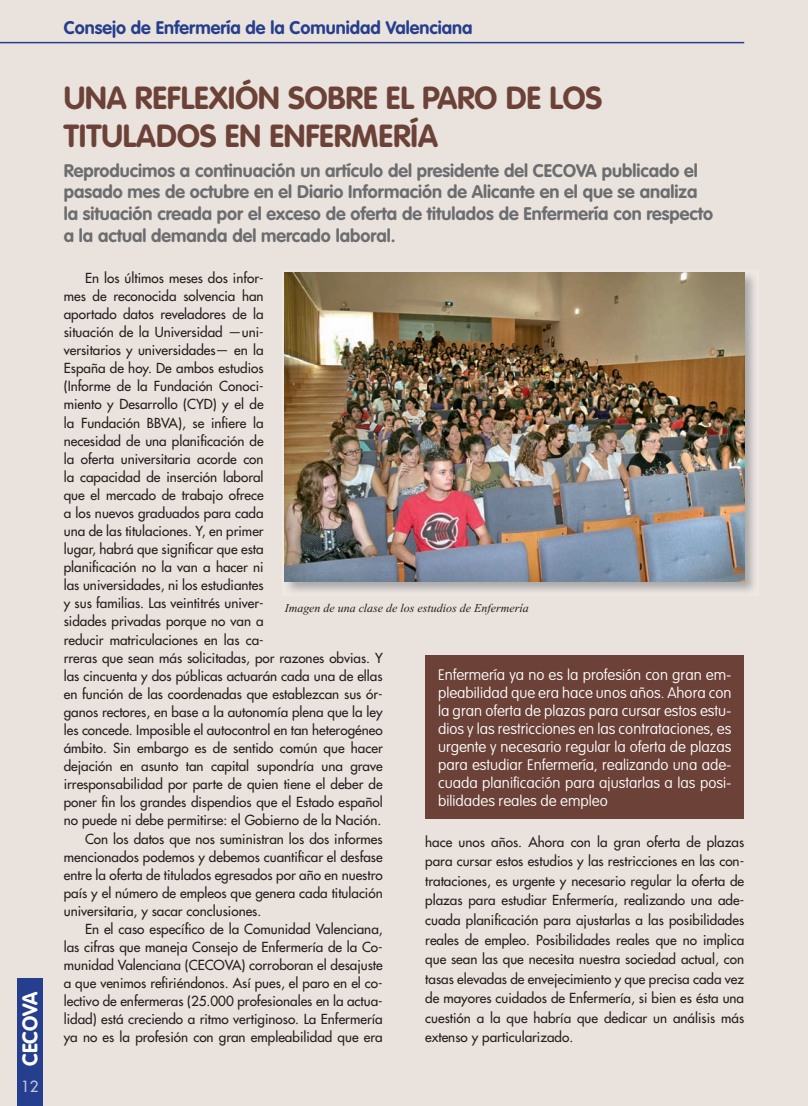
<style>
.page{position:relative;width:808px;height:1106px;background:#eae2dc}
.page>*{position:absolute;margin:0;border:0;box-sizing:border-box;transform-origin:0 0}
.t1{font:700 31.5px/37.8px "VAG Rounded";color:#6c4238}
.t2{font:700 21px "VAG Rounded";color:#fff}
.t3{font:700 18px/21.6px "VAG Rounded";color:#6c6d70}
.t4{font:700 18px "VAG Rounded";color:#253f8e}
.t5{font:100 15px/18px "VAG Rounded";color:#fff;text-align:justify}
.t6{font:15px "Futura";color:#c7c7e0}
.t7{font:13.5px/19.5px "Futura";color:#231f20;text-align:justify}
.t8{font:italic 12px "Times New Roman";color:#231f20}
</style>
<div class="page">
<div style="left:17px;top:978px;width:26px;height:128px;background:#253f8e"></div>
<hr style="left:0;top:42px;width:744px;height:1px;background:#253f8e">
<img style="left:284px;top:272px;width:470px;height:319px">
<img style="left:285px;top:272px;width:459px;height:309px">
<div style="left:425px;top:655px;width:319px;height:164px;background:#6c4238"></div>
<h2 class="t2" style="left:18px;top:1066px;width:76px;rotate:-90deg">CECOVA</h2>
<p class="t6" style="left:21px;top:1076px;width:19px">12</p>
<h3 class="t4" style="left:64px;top:17px;width:410px">Consejo de Enfermería de la Comunidad Valenciana</h3>
<h1 class="t1" style="left:64px;top:80px;width:540px">UNA REFLEXIÓN SOBRE EL PARO DE LOS<br>TITULADOS EN ENFERMERÍA</h1>
<p class="t3" style="left:64px;top:160px;width:651px">Reproducimos a continuación un artículo del presidente del CECOVA publicado el pasado mes de octubre en el Diario Información de Alicante en el que se analiza la situación creada por el exceso de oferta de titulados de Enfermería con respecto a la actual demanda del mercado laboral.</p>
<p class="t7" style="left:85px;top:268px;width:180px">En los últimos meses dos infor-</p>
<p class="t7" style="left:64px;top:286px;width:201px">mes de reconocida solvencia han</p>
<p class="t7" style="left:64px;top:304px;width:201px">aportado datos reveladores de la</p>
<p class="t7" style="left:64px;top:322px;width:201px">situación de la Universidad —uni-</p>
<p class="t7" style="left:64px;top:340px;width:201px">versitarios y universidades— en la</p>
<p class="t7" style="left:64px;top:358px;width:201px">España de hoy. De ambos estudios</p>
<p class="t7" style="left:64px;top:377px;width:201px">(Informe de la Fundación Conoci-</p>
<p class="t7" style="left:64px;top:395px;width:201px">miento y Desarrollo (CYD) y el de</p>
<p class="t7" style="left:64px;top:413px;width:201px">la Fundación BBVA), se infiere la</p>
<p class="t7" style="left:64px;top:431px;width:201px">necesidad de una planificación de</p>
<p class="t7" style="left:64px;top:449px;width:201px">la oferta universitaria acorde con</p>
<p class="t7" style="left:64px;top:467px;width:201px">la capacidad de inserción laboral</p>
<p class="t7" style="left:64px;top:485px;width:201px">que el mercado de trabajo ofrece</p>
<p class="t7" style="left:64px;top:503px;width:201px">a los nuevos graduados para cada</p>
<p class="t7" style="left:64px;top:521px;width:201px">una de las titulaciones. Y, en primer</p>
<p class="t7" style="left:64px;top:539px;width:201px">lugar, habrá que significar que esta</p>
<p class="t7" style="left:64px;top:557px;width:201px">planificación no la van a hacer ni</p>
<p class="t7" style="left:64px;top:575px;width:201px">las universidades, ni los estudiantes</p>
<p class="t7" style="left:64px;top:593px;width:201px">y sus familias. Las veintitrés univer-</p>
<p class="t7" style="left:64px;top:612px;width:201px">sidades privadas porque no van a</p>
<p class="t7" style="left:64px;top:630px;width:201px">reducir matriculaciones en las ca-</p>
<p class="t7" style="left:64px;top:648px;width:320px">rreras que sean más solicitadas, por razones obvias. Y</p>
<p class="t7" style="left:64px;top:666px;width:320px">las cincuenta y dos públicas actuarán cada una de ellas</p>
<p class="t7" style="left:64px;top:684px;width:320px">en función de las coordenadas que establezcan sus ór-</p>
<p class="t7" style="left:64px;top:702px;width:320px">ganos rectores, en base a la autonomía plena que la ley</p>
<p class="t7" style="left:64px;top:720px;width:320px">les concede. Imposible el autocontrol en tan heterogéneo</p>
<p class="t7" style="left:64px;top:738px;width:320px">ámbito. Sin embargo es de sentido común que hacer</p>
<p class="t7" style="left:64px;top:756px;width:320px">dejación en asunto tan capital supondría una grave</p>
<p class="t7" style="left:64px;top:774px;width:320px">irresponsabilidad por parte de quien tiene el deber de</p>
<p class="t7" style="left:64px;top:792px;width:320px">poner fin los grandes dispendios que el Estado español</p>
<p class="t7" style="left:64px;top:810px;width:319px">no puede ni debe permitirse: el Gobierno de la Nación.</p>
<p class="t7" style="left:85px;top:828px;width:299px">Con los datos que nos suministran los dos informes</p>
<p class="t7" style="left:64px;top:847px;width:320px">mencionados podemos y debemos cuantificar el desfase</p>
<p class="t7" style="left:64px;top:865px;width:320px">entre la oferta de titulados egresados por año en nuestro</p>
<p class="t7" style="left:64px;top:883px;width:320px">país y el número de empleos que genera cada titulación</p>
<p class="t7" style="left:64px;top:901px;width:199px">universitaria, y sacar conclusiones.</p>
<p class="t7" style="left:85px;top:919px;width:299px">En el caso específico de la Comunidad Valenciana,</p>
<p class="t7" style="left:64px;top:937px;width:320px">las cifras que maneja Consejo de Enfermería de la Co-</p>
<p class="t7" style="left:64px;top:955px;width:320px">munidad Valenciana (CECOVA) corroboran el desajuste</p>
<p class="t7" style="left:64px;top:973px;width:320px">a que venimos refiriéndonos. Así pues, el paro en el co-</p>
<p class="t7" style="left:64px;top:991px;width:320px">lectivo de enfermeras (25.000 profesionales en la actua-</p>
<p class="t7" style="left:64px;top:1009px;width:320px">lidad) está creciendo a ritmo vertiginoso. La Enfermería</p>
<p class="t7" style="left:64px;top:1027px;width:320px">ya no es la profesión con gran empleabilidad que era</p>
<p class="t8" style="left:285px;top:602px;width:245px">Imagen de una clase de los estudios de Enfermería</p>
<p class="t5" style="left:438px;top:666px;width:295px">Enfermería ya no es la profesión con gran em&shy;pleabilidad que era hace unos años. Ahora con la gran oferta de plazas para cursar estos estu&shy;dios y las restricciones en las contrataciones, es urgente y necesario regular la oferta de plazas para estudiar Enfermería, realizando una ade&shy;cuada planificación para ajustarlas a las posi&shy;bilidades reales de empleo</p>
<p class="t7" style="left:425px;top:832px;width:320px">hace unos años. Ahora con la gran oferta de plazas para cursar estos estudios y las restricciones en las con&shy;trataciones, es urgente y necesario regular la oferta de plazas para estudiar Enfermería, realizando una ade&shy;cuada planificación para ajustarlas a las posibilidades reales de empleo. Posibilidades reales que no implica que sean las que necesita nuestra sociedad actual, con tasas elevadas de envejecimiento y que precisa cada vez de mayores cuidados de Enfermería, si bien es ésta una cuestión a la que habría que dedicar un análisis más extenso y particularizado.</p>
</div>
